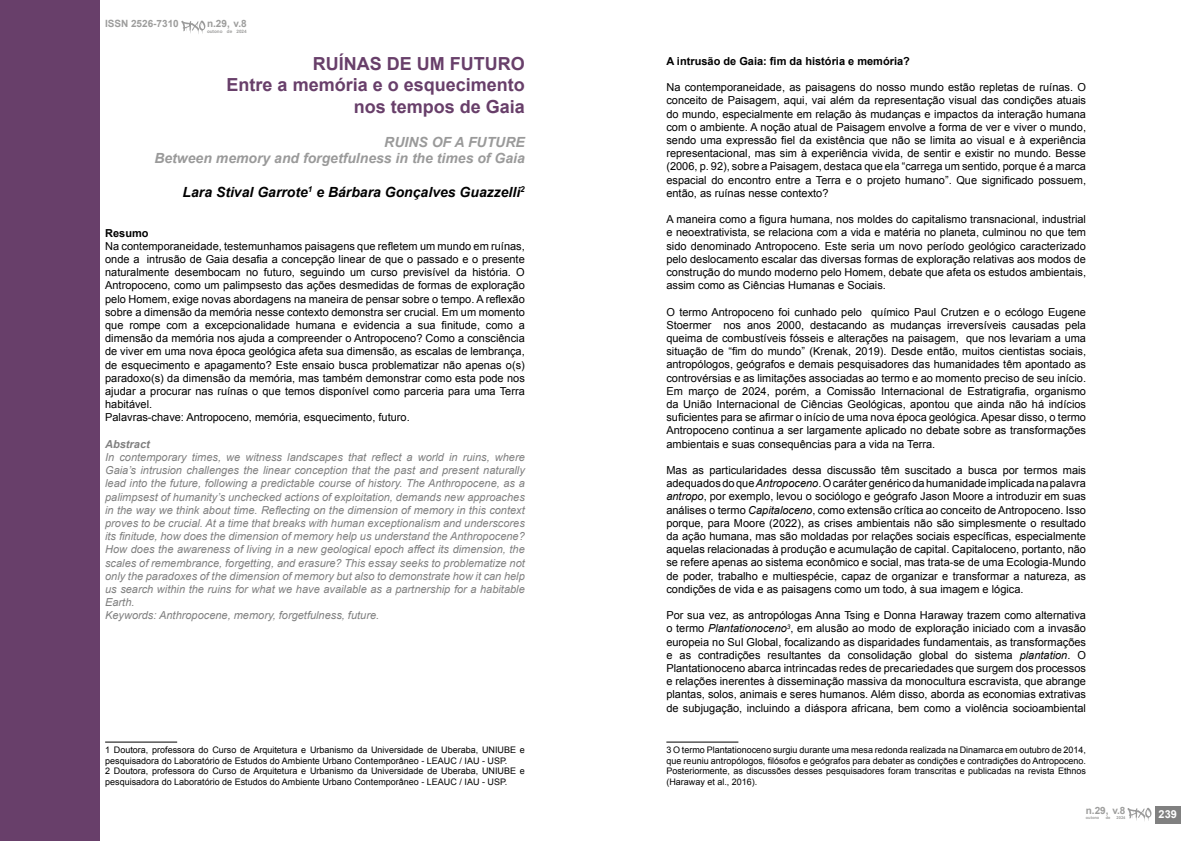
<style>
.page{position:relative;width:1191px;height:842px;background:#fff}
.page>*{position:absolute;margin:0;border:0;box-sizing:border-box;transform-origin:0 0}
.t1{font:700 18px/21.6px "Arial";color:#683f6a;text-align:right}
.t2{font:italic 700 14px/16.8px "Arial";color:#9a9a9a;text-align:right}
.t3{font:italic 700 14px "Arial";color:#000}
.t4{font:11px/13.2px "Arial";color:#000;text-align:justify}
.t5{font:italic 11px/13.2px "Arial";color:#808080}
.t6{font:700 11px "Arial";color:#000}
.t7{font:italic 700 11px "Arial";color:#808080}
.t8{font:700 11px "Arial";color:#fff}
.t9{font:700 10px "Arial";color:#9d9d9c}
.t10{font:9px/10.8px "Arial";color:#000}
.t11{font:700 4.6px "Arial";color:#9d9d9c}
.t12{font:700 4px "Arial";color:#9d9d9c}
.s1{font-style:italic}
</style>
<div class="page">
<div style="left:0;top:0;width:99px;height:841px;background:#683f6a"></div>
<hr style="left:105px;top:741px;width:72px;height:1px;background:#000">
<hr style="left:666px;top:741px;width:72px;height:1px;background:#000">
<div style="left:1155px;top:806px;width:25px;height:17px;background:#808080"></div>
<svg style="left:1127px;top:808px;width:24px;height:13px"></svg>
<svg style="left:181px;top:21px;width:24px;height:13px"></svg>
<p class="t9" style="left:105px;top:17px;width:75px">ISSN 2526-7310</p>
<p class="t9" style="left:207px;top:17px;width:41px">n.29, v.8</p>
<p class="t11" style="left:207px;top:28px;width:41px">outono de 2024</p>
<h1 class="t1" style="left:227px;top:53px;width:300px">RUÍNAS DE UM FUTURO<br>Entre a memória e o esquecimento nos tempos de Gaia</h1>
<p class="t2" style="left:154px;top:134px;width:372px">RUINS OF A FUTURE<br>Between memory and forgetfulness in the times of Gaia</p>
<p class="t3" style="left:183px;top:183px;width:344px">Lara Stival Garrote<sup>1</sup> e Bárbara Gonçalves Guazzelli<sup>2</sup></p>
<p class="t6" style="left:105px;top:225px;width:45px">Resumo</p>
<p class="t4" style="left:105px;top:239px;width:421px;text-align:left">Na contemporaneidade, testemunhamos paisagens que refletem um mundo em ruínas, onde a intrusão de Gaia desafia a concepção linear de que o passado e o presente naturalmente desembocam no futuro, seguindo um curso previsível da história. O Antropoceno, como um palimpsesto das ações desmedidas de formas de exploração pelo Homem, exige novas abordagens na maneira de pensar sobre o tempo. A reflexão sobre a dimensão da memória nesse contexto demonstra ser crucial. Em um momento que rompe com a excepcionalidade humana e evidencia a sua finitude, como a dimensão da memória nos ajuda a compreender o Antropoceno? Como a consciência de viver em uma nova época geológica afeta sua dimensão, as escalas de lembrança, de esquecimento e apagamento? Este ensaio busca problematizar não apenas o(s) paradoxo(s) da dimensão da memória, mas também demonstrar como esta pode nos ajudar a procurar nas ruínas o que temos disponível como parceria para uma Terra habitável.<br>Palavras-chave: Antropoceno, memória, esquecimento, futuro.</p>
<p class="t7" style="left:105px;top:437px;width:46px">Abstract</p>
<p class="t5" style="left:105px;top:451px;width:421px">In contemporary times, we witness landscapes that reflect a world in ruins, where Gaia’s intrusion challenges the linear conception that the past and present naturally lead into the future, following a predictable course of history. The Anthropocene, as a palimpsest of humanity’s unchecked actions of exploitation, demands new approaches in the way we think about time. Reflecting on the dimension of memory in this context proves to be crucial. At a time that breaks with human exceptionalism and underscores its finitude, how does the dimension of memory help us understand the Anthropocene?<br>How does the awareness of living in a new geological epoch affect its dimension, the scales of remembrance, forgetting, and erasure? This essay seeks to problematize not only the paradoxes of the dimension of memory but also to demonstrate how it can help us search within the ruins for what we have available as a partnership for a habitable Earth.<br>Keywords: Anthropocene, memory, forgetfulness, future.</p>
<p class="t10" style="left:105px;top:744px;width:421px">1 Doutora, professora do Curso de Arquitetura e Urbanismo da Universidade de Uberaba, UNIUBE e pesquisadora do Laboratório de Estudos do Ambiente Urbano Contemporâneo - LEAUC / IAU - USP.<br>2 Doutora, professora do Curso de Arquitetura e Urbanismo da Universidade de Uberaba, UNIUBE e pesquisadora do Laboratório de Estudos do Ambiente Urbano Contemporâneo - LEAUC / IAU - USP.</p>
<p class="t6" style="left:666px;top:54px;width:245px">A intrusão de Gaia: fim da história e memória?</p>
<p class="t4" style="left:666px;top:81px;width:421px">Na contemporaneidade, as paisagens do nosso mundo estão repletas de ruínas. O conceito de Paisagem, aqui, vai além da representação visual das condições atuais do mundo, especialmente em relação às mudanças e impactos da interação humana com o ambiente. A noção atual de Paisagem envolve a forma de ver e viver o mundo, sendo uma expressão fiel da existência que não se limita ao visual e à experiência representacional, mas sim à experiência vivida, de sentir e existir no mundo. Besse (2006, p. 92), sobre a Paisagem, destaca que ela “carrega um sentido, porque é a marca espacial do encontro entre a Terra e o projeto humano”. Que significado possuem, então, as ruínas nesse contexto?</p>
<p class="t4" style="left:666px;top:213px;width:421px">A maneira como a figura humana, nos moldes do capitalismo transnacional, industrial e neoextrativista, se relaciona com a vida e matéria no planeta, culminou no que tem sido denominado Antropoceno. Este seria um novo período geológico caracterizado pelo deslocamento escalar das diversas formas de exploração relativas aos modos de construção do mundo moderno pelo Homem, debate que afeta os estudos ambientais, assim como as Ciências Humanas e Sociais.</p>
<p class="t4" style="left:666px;top:305px;width:421px">O termo Antropoceno foi cunhado pelo químico Paul Crutzen e o ecólogo Eugene Stoermer nos anos 2000, destacando as mudanças irreversíveis causadas pela queima de combustíveis fósseis e alterações na paisagem, que nos levariam a uma situação de “fim do mundo” (Krenak, 2019). Desde então, muitos cientistas sociais, antropólogos, geógrafos e demais pesquisadores das humanidades têm apontado as controvérsias e as limitações associadas ao termo e ao momento preciso de seu início.<br>Em março de 2024, porém, a Comissão Internacional de Estratigrafia, organismo da União Internacional de Ciências Geológicas, apontou que ainda não há indícios suficientes para se afirmar o início de uma nova época geológica. Apesar disso, o termo Antropoceno continua a ser largamente aplicado no debate sobre as transformações ambientais e suas consequências para a vida na Terra.</p>
<p class="t4" style="left:666px;top:464px;width:421px">Mas as particularidades dessa discussão têm suscitado a busca por termos mais adequados do que <span class="s1">Antropoceno</span>. O caráter genérico da humanidade implicada na palavra <span class="s1">antropo</span>, por exemplo, levou o sociólogo e geógrafo Jason Moore a introduzir em suas análises o termo <span class="s1">Capitaloceno</span>, como extensão crítica ao conceito de Antropoceno. Isso porque, para Moore (2022), as crises ambientais não são simplesmente o resultado da ação humana, mas são moldadas por relações sociais específicas, especialmente aquelas relacionadas à produção e acumulação de capital. Capitaloceno, portanto, não se refere apenas ao sistema econômico e social, mas trata-se de uma Ecologia-Mundo de poder, trabalho e multiespécie, capaz de organizar e transformar a natureza, as condições de vida e as paisagens como um todo, à sua imagem e lógica.</p>
<p class="t4" style="left:666px;top:609px;width:421px">Por sua vez, as antropólogas Anna Tsing e Donna Haraway trazem como alternativa o termo <span class="s1">Plantationoceno</span><sup>3</sup>, em alusão ao modo de exploração iniciado com a invasão europeia no Sul Global, focalizando as disparidades fundamentais, as transformações e as contradições resultantes da consolidação global do sistema <span class="s1">plantation</span>. O Plantationoceno abarca intrincadas redes de precariedades que surgem dos processos e relações inerentes à disseminação massiva da monocultura escravista, que abrange plantas, solos, animais e seres humanos. Além disso, aborda as economias extrativas de subjugação, incluindo a diáspora africana, bem como a violência socioambiental</p>
<p class="t10" style="left:666px;top:744px;width:421px;text-align:justify">3 O termo Plantationoceno surgiu durante uma mesa redonda realizada na Dinamarca em outubro de 2014, que reuniu antropólogos, filósofos e geógrafos para debater as condições e contradições do Antropoceno.<br>Posteriormente, as discussões desses pesquisadores foram transcritas e publicadas na revista Ethnos (Haraway et al., 2016).</p>
<p class="t9" style="left:1085px;top:804px;width:41px">n.29, v.8</p>
<p class="t12" style="left:1085px;top:815px;width:15px">outono</p>
<p class="t12" style="left:1105px;top:815px;width:6px">de</p>
<p class="t12" style="left:1116px;top:815px;width:10px">2024</p>
<p class="t8" style="left:1158px;top:807px;width:20px">239</p>
</div>
